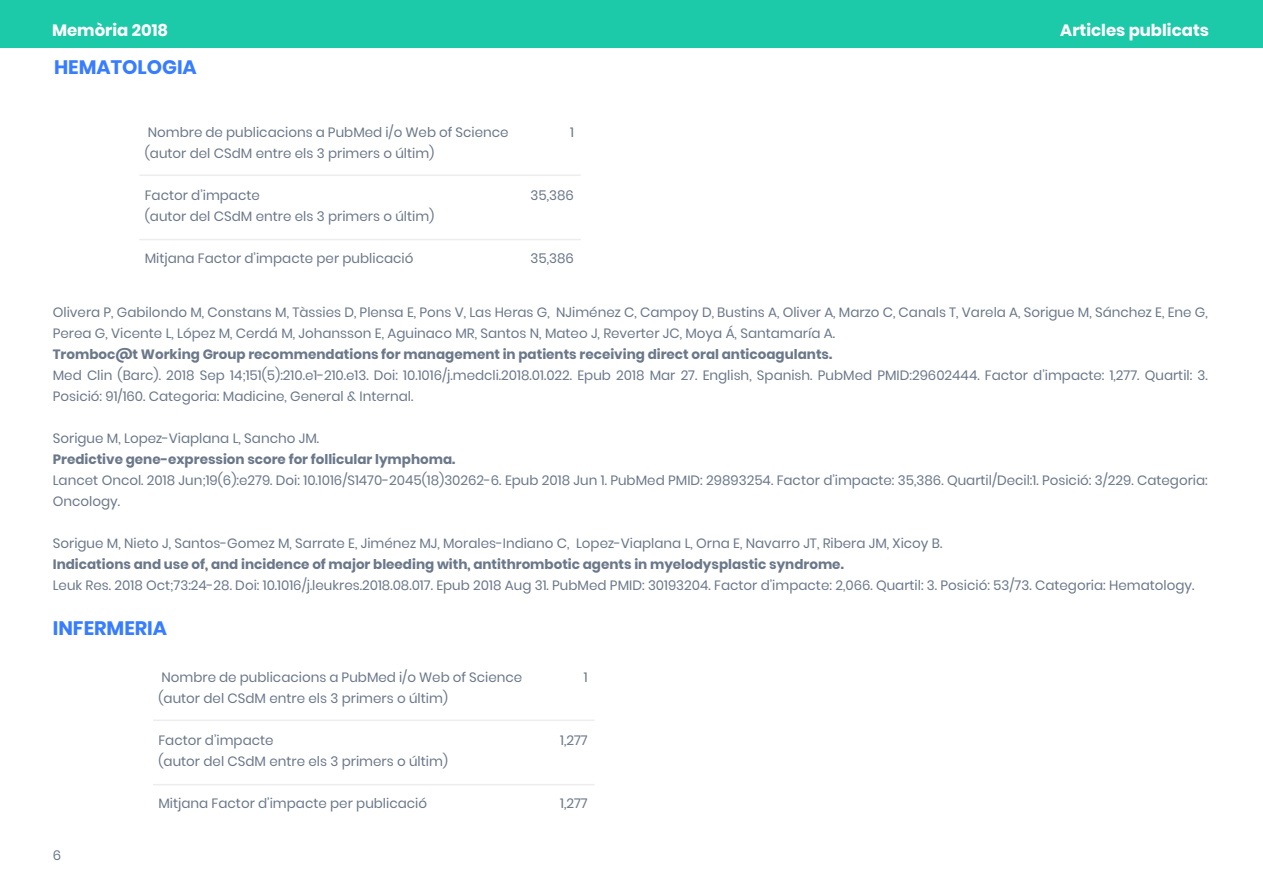
<style>
.page{position:relative;width:1263px;height:893px;background:#fff}
.page>*{position:absolute;margin:0;border:0;box-sizing:border-box;transform-origin:0 0}
.t1{font:700 19.5px "Poppins";color:#387dff}
.t2{font:700 16.5px "Poppins";color:#fff}
.t3{font:13.5px/21px "Poppins";color:#6b788a}
.t4{font:700 13.5px "Poppins";color:#6b788a}
</style>
<div class="page">
<hr style="left:139px;top:174px;width:442px;height:2px;background:#ededed">
<hr style="left:139px;top:239px;width:442px;height:1px;background:#ededed">
<hr style="left:153px;top:720px;width:441px;height:1px;background:#ededed">
<hr style="left:153px;top:784px;width:441px;height:1px;background:#ededed">
<div style="left:0;top:0;width:1263px;height:47px;background:#1cc9a8"></div>
<p class="t2" style="left:52px;top:20px;width:118px">Memòria 2018</p>
<p class="t2" style="left:1060px;top:20px;width:150px">Articles publicats</p>
<h1 class="t1" style="left:54px;top:56px;width:144px">HEMATOLOGIA</h1>
<p class="t3" style="left:145px;top:122px;width:365px">Nombre de publicacions a PubMed i/o Web of Science (autor del CSdM entre els 3 primers o últim)</p>
<p class="t3" style="left:145px;top:185px;width:291px">Factor d’impacte<br>(autor del CSdM entre els 3 primers o últim)</p>
<p class="t3" style="left:145px;top:248px;width:270px">Mitjana Factor d’impacte per publicació</p>
<p class="t3" style="left:570px;top:122px;width:5px">1</p>
<p class="t3" style="left:531px;top:185px;width:45px">35,386</p>
<p class="t3" style="left:531px;top:248px;width:45px">35,386</p>
<p class="t3" style="left:53px;top:302px;width:1156px">Olivera P, Gabilondo M, Constans M, Tàssies D, Plensa E, Pons V, Las Heras G, NJiménez C, Campoy D, Bustins A, Oliver A, Marzo C, Canals T, Varela A, Sorigue M, Sánchez E, Ene G,<br>Perea G, Vicente L, López M, Cerdá M, Johansson E, Aguinaco MR, Santos N, Mateo J, Reverter JC, Moya Á, Santamaría A.</p>
<p class="t4" style="left:53px;top:347px;width:781px">Tromboc@t Working Group recommendations for management in patients receiving direct oral anticoagulants.</p>
<p class="t3" style="left:53px;top:365px;width:1156px">Med Clin (Barc). 2018 Sep 14;151(5):210.e1-210.e13. Doi: 10.1016/j.medcli.2018.01.022. Epub 2018 Mar 27. English, Spanish. PubMed PMID:29602444. Factor d’impacte: 1,277. Quartil: 3.<br>Posició: 91/160. Categoria: Madicine, General &amp; Internal.</p>
<p class="t3" style="left:53px;top:428px;width:268px">Sorigue M, Lopez-Viaplana L, Sancho JM.</p>
<p class="t4" style="left:53px;top:452px;width:404px">Predictive gene-expression score for follicular lymphoma.</p>
<p class="t3" style="left:53px;top:470px;width:1156px">Lancet Oncol. 2018 Jun;19(6):e279. Doi: 10.1016/S1470-2045(18)30262-6. Epub 2018 Jun 1. PubMed PMID: 29893254. Factor d’impacte: 35,386. Quartil/Decil:1. Posició: 3/229. Categoria:<br>Oncology.</p>
<p class="t3" style="left:53px;top:533px;width:891px">Sorigue M, Nieto J, Santos-Gomez M, Sarrate E, Jiménez MJ, Morales-Indiano C, Lopez-Viaplana L, Orna E, Navarro JT, Ribera JM, Xicoy B.</p>
<p class="t4" style="left:53px;top:557px;width:792px">Indications and use of, and incidence of major bleeding with, antithrombotic agents in myelodysplastic syndrome.</p>
<p class="t3" style="left:53px;top:575px;width:1143px">Leuk Res. 2018 Oct;73:24-28. Doi: 10.1016/j.leukres.2018.08.017. Epub 2018 Aug 31. PubMed PMID: 30193204. Factor d’impacte: 2,066. Quartil: 3. Posició: 53/73. Categoria: Hematology.</p>
<h1 class="t1" style="left:53px;top:617px;width:116px">INFERMERIA</h1>
<p class="t3" style="left:158px;top:667px;width:365px">Nombre de publicacions a PubMed i/o Web of Science (autor del CSdM entre els 3 primers o últim)</p>
<p class="t3" style="left:158px;top:730px;width:291px">Factor d’impacte<br>(autor del CSdM entre els 3 primers o últim)</p>
<p class="t3" style="left:158px;top:793px;width:270px">Mitjana Factor d’impacte per publicació</p>
<p class="t3" style="left:584px;top:667px;width:5px">1</p>
<p class="t3" style="left:560px;top:730px;width:29px">1,277</p>
<p class="t3" style="left:560px;top:793px;width:29px">1,277</p>
<p class="t3" style="left:53px;top:845px;width:10px">6</p>
</div>
